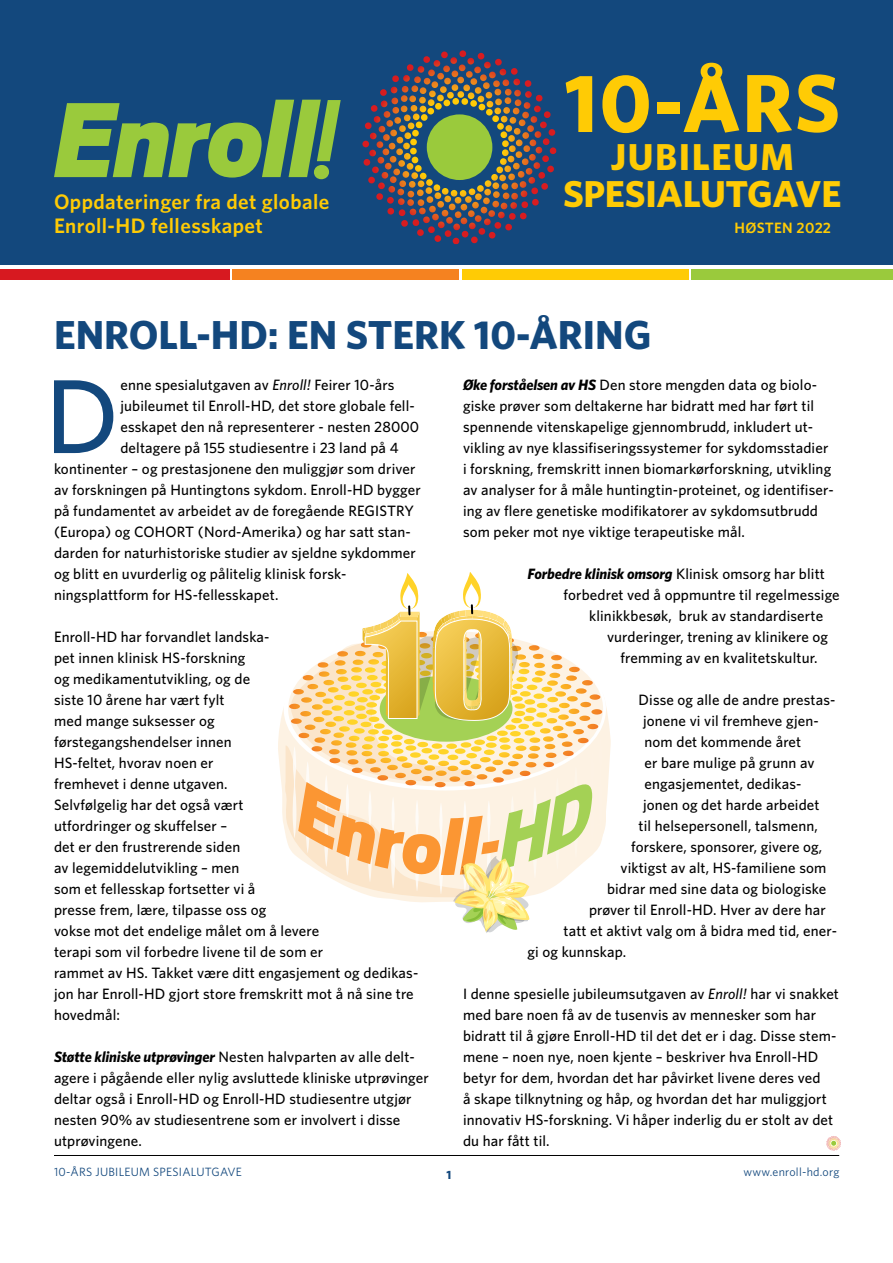
<style>
.page{position:relative;width:893px;height:1263px;background:#fff}
.page>*{position:absolute;margin:0;border:0;box-sizing:border-box;transform-origin:0 0}
.t1{font:500 105.45px "Whitney";color:#13487d}
.t2{font:700 82.5px "Whitney";color:#ffcb05}
.t3{font:700 40.5px "Whitney";color:#13487d}
.t4{font:700 37.5px/37.5px "Whitney";letter-spacing:-.005em;color:#ffcb05;text-align:center}
.t5{font:600 21px/24px "Whitney";letter-spacing:.02em;color:#ffcb05}
.t6{font:500 15px/21px "Whitney";letter-spacing:.01em;color:#000}
.t7{font:italic 700 15px "Whitney";letter-spacing:-.01em;color:#000}
.t8{font:600 15px "Whitney";letter-spacing:.02em;color:#ffcb05}
.t9{font:12px "Whitney";letter-spacing:.02em;color:#13487d}
.t10{font:700 12px "Whitney";color:#13487d}
.s1{font-style:italic}
.s2{font-weight:700;font-style:italic}
.s3{font-weight:500;font-style:normal}
</style>
<div class="page">
<hr style="left:54px;top:1155px;width:785px;height:1px;background:#000">
<svg style="left:0;top:264px;width:893px;height:11px"></svg>
<div style="left:0;top:270px;width:230px;height:10px;background:#d71920"></div>
<div style="left:462px;top:270px;width:226px;height:10px;background:#ffcb05"></div>
<div style="left:232px;top:270px;width:227px;height:10px;background:#f58220"></div>
<div style="left:691px;top:270px;width:202px;height:10px;background:#9aca3c"></div>
<div style="left:0;top:0;width:893px;height:264px;background:#13487d"></div>
<svg style="left:362px;top:50px;width:194px;height:194px"></svg>
<div style="left:427px;top:114px;width:65px;height:66px;background:#9aca3c;border-radius:50%"></div>
<svg style="left:54px;top:99px;width:287px;height:81px"></svg>
<svg style="left:826px;top:1136px;width:15px;height:15px"></svg>
<svg style="left:278px;top:707px;width:333px;height:130px;fill:#fdf2e3"></svg>
<svg style="left:285px;top:572px;width:317px;height:361px"></svg>
<h3 class="t5" style="left:54px;top:189px;width:277px">Oppdateringer fra det globale<br>Enroll-HD fellesskapet</h3>
<h2 class="t2" style="left:564px;top:48px;width:171px">10-ÅRS</h2>
<h3 class="t4" style="left:563px;top:137px;width:280px">JUBILEUM<br>SPESIALUTGAVE</h3>
<p class="t8" style="left:734px;top:218px;width:98px">HØSTEN 2022</p>
<h3 class="t3" style="left:54px;top:308px;width:599px">ENROLL-HD: EN STERK 10-ÅRING</h3>
<h1 class="t1" style="left:45px;top:347px;width:76px">D</h1>
<p class="t6" style="left:120px;top:374px;width:276px">enne spesialutgaven av <span class="s1">Enroll!</span> Feirer 10-års</p>
<p class="t6" style="left:120px;top:395px;width:296px">jubileumet til Enroll-HD, det store globale fell-</p>
<p class="t6" style="left:120px;top:416px;width:300px">esskapet den nå representerer - nesten 28000</p>
<p class="t6" style="left:120px;top:437px;width:280px">deltagere på 155 studiesentre i 23 land på 4</p>
<p class="t6" style="left:54px;top:458px;width:363px">kontinenter – og prestasjonene den muliggjør som driver</p>
<p class="t6" style="left:54px;top:479px;width:368px">av forskningen på Huntingtons sykdom. Enroll-HD bygger</p>
<p class="t6" style="left:54px;top:500px;width:361px">på fundamentet av arbeidet av de foregående REGISTRY</p>
<p class="t6" style="left:54px;top:521px;width:358px">(Europa) og COHORT (Nord-Amerika) og har satt stan-</p>
<p class="t6" style="left:54px;top:542px;width:363px">darden for naturhistoriske studier av sjeldne sykdommer</p>
<p class="t6" style="left:54px;top:563px;width:294px">og blitt en uvurderlig og pålitelig klinisk forsk-</p>
<p class="t6" style="left:54px;top:584px;width:226px">ningsplattform for HS-fellesskapet.</p>
<p class="t6" style="left:54px;top:626px;width:366px">Enroll-HD har forvandlet landska-<br>pet innen klinisk HS-forskning<br>og medikamentutvikling, og de<br>siste 10 årene har vært fylt<br>med mange suksesser og<br>førstegangshendelser innen<br>HS-feltet, hvorav noen er<br>fremhevet i denne utgaven.<br>Selvfølgelig har det også vært<br>utfordringer og skuffelser –<br>det er den frustrerende siden<br>av legemiddelutvikling – men<br>som et fellesskap fortsetter vi å<br>presse frem, lære, tilpasse oss og<br>vokse mot det endelige målet om å levere<br>terapi som vil forbedre livene til de som er<br>rammet av HS. Takket være ditt engasjement og dedikas&shy;jon har Enroll-HD gjort store fremskritt mot å nå sine tre hovedmål:</p>
<p class="t6" style="left:54px;top:1046px;width:376px"><span class="s2">Støtte kliniske utprøvinger</span> Nesten halvparten av alle delt&shy;agere i pågående eller nylig avsluttede kliniske utprøvinger deltar også i Enroll-HD og Enroll-HD studiesentre utgjør nesten 90% av studiesentrene som er involvert i disse utprøvingene.</p>
<p class="t6" style="left:463px;top:374px;width:372px"><span class="s2">Øke forståelsen av HS</span> Den store mengden data og biolo&shy;giske prøver som deltakerne har bidratt med har ført til spennende vitenskapelige gjennombrudd, inkludert ut&shy;vikling av nye klassifiseringssystemer for sykdomsstadier i forskning, fremskritt innen biomarkørforskning, utvikling av analyser for å måle huntingtin-proteinet, og identifiser&shy;ing av flere genetiske modifikatorer av sykdomsutbrudd som peker mot nye viktige terapeutiske mål.</p>
<p class="t7" style="left:527px;top:564px;width:299px">Forbedre klinisk omsorg <span class="s3">Klinisk omsorg har blitt</span></p>
<p class="t6" style="left:563px;top:584px;width:278px">forbedret ved å oppmuntre til regelmessige</p>
<p class="t6" style="left:589px;top:605px;width:236px">klinikkbesøk, bruk av standardiserte</p>
<p class="t6" style="left:607px;top:626px;width:223px">vurderinger, trening av klinikere og</p>
<p class="t6" style="left:620px;top:647px;width:199px">fremming av en kvalitetskultur.</p>
<p class="t6" style="left:638px;top:689px;width:198px">Disse og alle de andre prestas-</p>
<p class="t6" style="left:643px;top:710px;width:177px">jonene vi vil fremheve gjen-</p>
<p class="t6" style="left:644px;top:731px;width:158px">nom det kommende året</p>
<p class="t6" style="left:644px;top:752px;width:172px">er bare mulige på grunn av</p>
<p class="t6" style="left:644px;top:773px;width:159px">engasjementet, dedikas-</p>
<p class="t6" style="left:643px;top:794px;width:178px">jonen og det harde arbeidet</p>
<p class="t6" style="left:638px;top:815px;width:181px">til helsepersonell, talsmenn,</p>
<p class="t6" style="left:631px;top:836px;width:193px">forskere, sponsorer, givere og,</p>
<p class="t6" style="left:620px;top:857px;width:207px">viktigst av alt, HS-familiene som</p>
<p class="t6" style="left:607px;top:878px;width:221px">bidrar med sine data og biologiske</p>
<p class="t6" style="left:589px;top:899px;width:238px">prøver til Enroll-HD. Hver av dere har</p>
<p class="t6" style="left:563px;top:920px;width:275px">tatt et aktivt valg om å bidra med tid, ener-</p>
<p class="t6" style="left:527px;top:941px;width:100px">gi og kunnskap.</p>
<p class="t6" style="left:463px;top:983px;width:378px">I denne spesielle jubileumsutgaven av <span class="s1">Enroll!</span> har vi snakket med bare noen få av de tusenvis av mennesker som har bidratt til å gjøre Enroll-HD til det det er i dag. Disse stem&shy;mene – noen nye, noen kjente – beskriver hva Enroll-HD betyr for dem, hvordan det har påvirket livene deres ved<br>å skape tilknytning og håp, og hvordan det har muliggjort innovativ HS-forskning. Vi håper inderlig du er stolt av det du har fått til.</p>
<p class="t9" style="left:54px;top:1164px;width:190px">10-ÅRS JUBILEUM SPESIALUTGAVE</p>
<p class="t9" style="left:743px;top:1164px;width:97px">www.enroll-hd.org</p>
<p class="t10" style="left:446px;top:1167px;width:6px">1</p>
</div>
